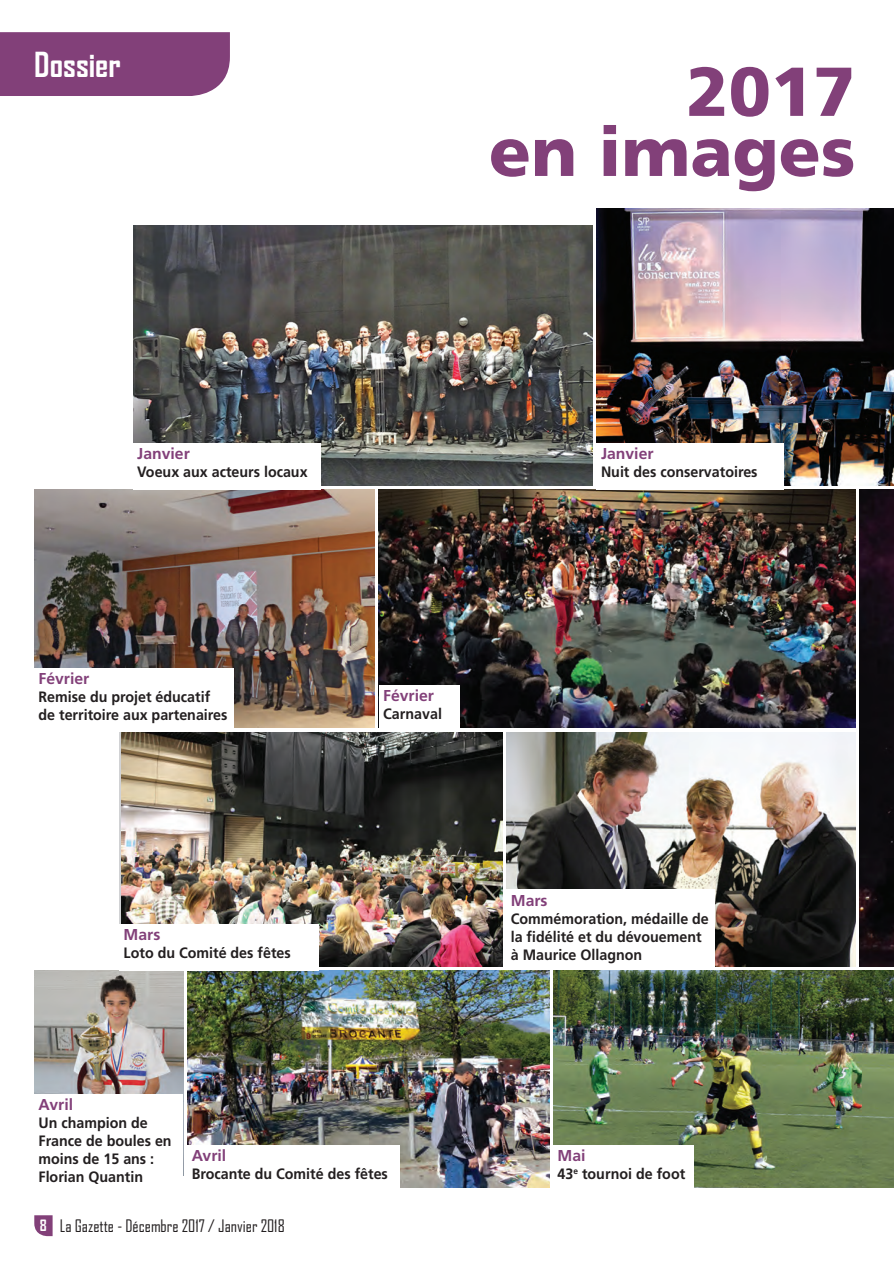
<style>
.page{position:relative;width:894px;height:1264px;background:#fff}
.page>*{position:absolute;margin:0;border:0;box-sizing:border-box;transform-origin:0 0}
.t1{font:900 69px/60px "Frutiger LT Std";color:#824079;text-align:right}
.t2{font:700 33px "Agency FB";color:#fff}
.t3{font:16.5px "Agency FB";color:#231f20}
.t4{font:700 15.75px "Frutiger LT Std";color:#824079}
.t5{font:700 15px/18px "Frutiger LT Std";color:#231f20;scale:.95 1}
.s1{font-weight:700;font-size:15px;color:#fff}
</style>
<div class="page">
<img style="left:133px;top:226px;width:459px;height:259px">
<img style="left:596px;top:209px;width:297px;height:276px">
<img style="left:34px;top:489px;width:340px;height:238px">
<img style="left:379px;top:489px;width:476px;height:238px">
<img style="left:506px;top:732px;width:349px;height:233px">
<img style="left:121px;top:732px;width:381px;height:233px">
<img style="left:34px;top:970px;width:149px;height:123px">
<img style="left:553px;top:970px;width:340px;height:217px">
<img style="left:187px;top:970px;width:362px;height:217px">
<div style="left:133px;top:442px;width:187px;height:47px;background:#fff"></div>
<div style="left:34px;top:668px;width:200px;height:64px;background:#fff"></div>
<div style="left:119px;top:923px;width:200px;height:47px;background:#fff"></div>
<div style="left:553px;top:1144px;width:140px;height:47px;background:#fff"></div>
<div style="left:187px;top:1144px;width:213px;height:47px;background:#fff"></div>
<div style="left:506px;top:889px;width:209px;height:81px;background:#fff"></div>
<div style="left:379px;top:685px;width:80px;height:47px;background:#fff"></div>
<div style="left:596px;top:442px;width:187px;height:47px;background:#fff"></div>
<img style="left:859px;top:489px;width:34px;height:476px">
<div style="left:0;top:32px;width:230px;height:64px;background:#824079"></div>
<svg style="left:34px;top:1215px;width:19px;height:20px"></svg>
<h2 class="t2" style="left:34px;top:44px;width:88px">Dossier</h2>
<h1 class="t1" style="left:489px;top:62px;width:368px">2017<br>en images</h1>
<p class="t4" style="left:137px;top:444px;width:54px">Janvier</p>
<p class="t5" style="left:137px;top:462px;width:181px">Voeux aux acteurs locaux</p>
<p class="t4" style="left:601px;top:444px;width:54px">Janvier</p>
<p class="t5" style="left:601px;top:462px;width:166px">Nuit des conservatoires</p>
<p class="t4" style="left:39px;top:669px;width:52px">Février</p>
<p class="t5" style="left:39px;top:688px;width:200px">Remise du projet éducatif de territoire aux partenaires</p>
<p class="t4" style="left:124px;top:924px;width:38px">Mars</p>
<p class="t5" style="left:124px;top:943px;width:177px">Loto du Comité des fêtes</p>
<p class="t4" style="left:383px;top:686px;width:52px">Février</p>
<p class="t5" style="left:383px;top:705px;width:63px">Carnaval</p>
<p class="t4" style="left:39px;top:1094px;width:36px">Avril</p>
<p class="t5" style="left:39px;top:1113px;width:142px">Un champion de<br>France de boules en moins de 15 ans :<br>Florian Quantin</p>
<p class="t4" style="left:192px;top:1145px;width:36px">Avril</p>
<p class="t5" style="left:192px;top:1164px;width:208px">Brocante du Comité des fêtes</p>
<p class="t3" style="left:40px;top:1215px;width:246px"><span class="s1">8</span> La Gazette - Décembre 2017 / Janvier 2018</p>
<p class="t4" style="left:511px;top:890px;width:38px">Mars</p>
<p class="t5" style="left:511px;top:909px;width:210px">Commémoration, médaille de la fidélité et du dévouement à Maurice Ollagnon</p>
<p class="t4" style="left:557px;top:1145px;width:30px">Mai</p>
<p class="t5" style="left:557px;top:1164px;width:136px">43<sup>e</sup> tournoi de foot</p>
</div>
